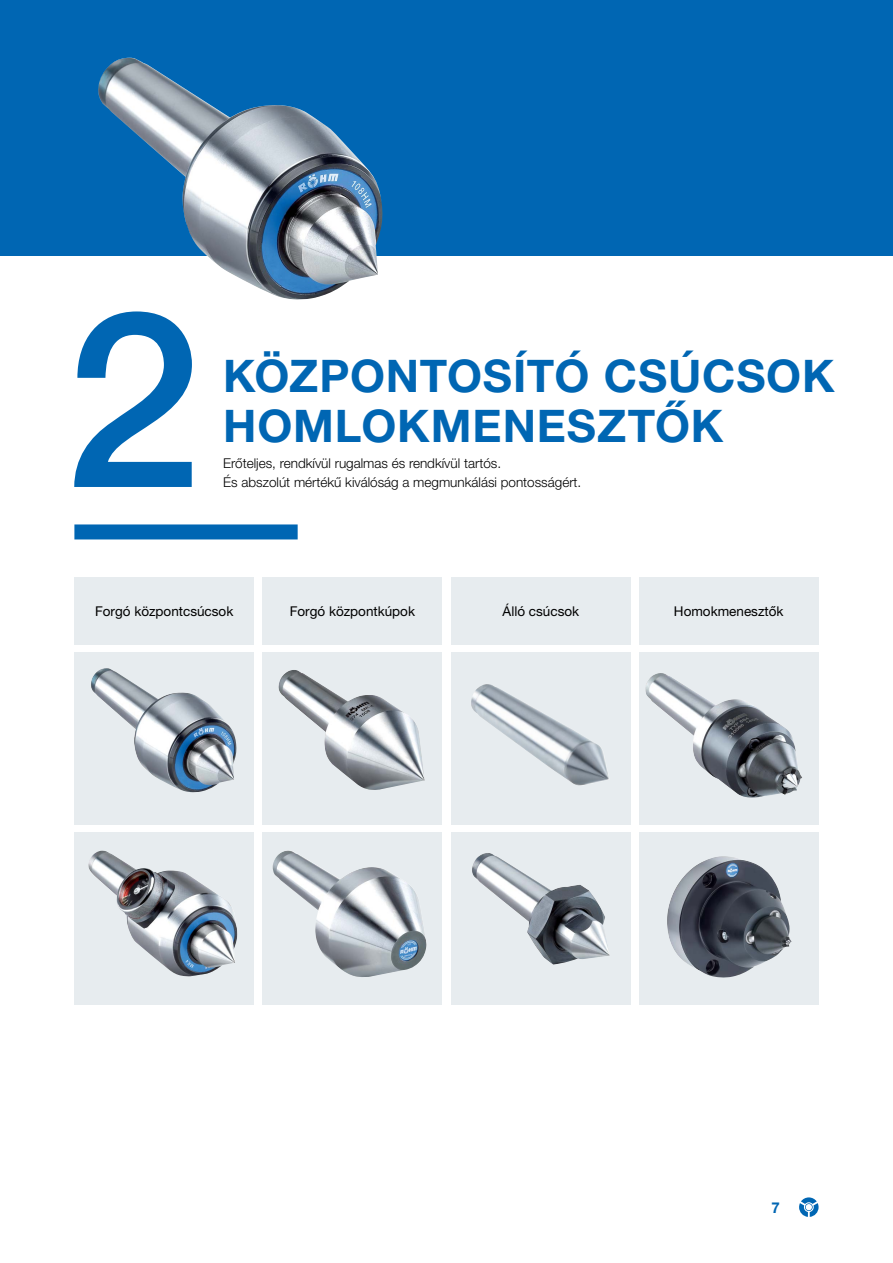
<style>
.page{position:relative;width:893px;height:1263px;background:#fff}
.page>*{position:absolute;margin:0;border:0;box-sizing:border-box;transform-origin:0 0}
.t1{font:500 245.7px "Helvetica Neue LT Pro";color:#0066b3}
.t2{font:700 45px/49.5px "Helvetica Neue LT Pro";letter-spacing:.02em;color:#0066b3}
.t3{font:700 15px "Helvetica Neue LT Pro";color:#0066b3}
.t4{font:300 13.5px/18.9px "Helvetica Neue LT Pro";color:#000}
.t5{font:13.5px "Helvetica Neue LT Pro";color:#000}
</style>
<div class="page">
<svg style="left:799px;top:1197px;width:20px;height:20px"></svg>
<div style="left:74px;top:652px;width:180px;height:172px;background:#e7ecef"></div>
<div style="left:263px;top:652px;width:179px;height:172px;background:#e7ecef"></div>
<div style="left:451px;top:652px;width:179px;height:172px;background:#e7ecef"></div>
<div style="left:639px;top:652px;width:180px;height:172px;background:#e7ecef"></div>
<div style="left:74px;top:832px;width:180px;height:172px;background:#e7ecef"></div>
<div style="left:263px;top:832px;width:179px;height:172px;background:#e7ecef"></div>
<div style="left:451px;top:832px;width:179px;height:172px;background:#e7ecef"></div>
<div style="left:639px;top:832px;width:180px;height:172px;background:#e7ecef"></div>
<div style="left:74px;top:577px;width:180px;height:67px;background:#e7ecef"></div>
<div style="left:263px;top:577px;width:179px;height:67px;background:#e7ecef"></div>
<div style="left:451px;top:577px;width:179px;height:67px;background:#e7ecef"></div>
<div style="left:639px;top:577px;width:180px;height:67px;background:#e7ecef"></div>
<div style="left:0;top:0;width:893px;height:255px;background:#0066b3"></div>
<img style="left:91px;top:668px;width:146px;height:124px">
<img style="left:97px;top:58px;width:286px;height:242px">
<img style="left:88px;top:851px;width:149px;height:125px">
<img style="left:278px;top:670px;width:147px;height:120px">
<img style="left:273px;top:850px;width:154px;height:127px">
<img style="left:472px;top:853px;width:138px;height:111px">
<img style="left:471px;top:684px;width:138px;height:102px">
<img style="left:645px;top:673px;width:157px;height:125px">
<img style="left:667px;top:856px;width:125px;height:122px">
<div style="left:74px;top:524px;width:224px;height:15px;background:#0066b3"></div>
<h1 class="t1" style="left:65px;top:253px;width:138px">2</h1>
<h2 class="t2" style="left:223px;top:351px;width:613px">KÖZPONTOSÍTÓ CSÚCSOK<br>HOMLOKMENESZTŐK</h2>
<p class="t4" style="left:223px;top:453px;width:360px">Erőteljes, rendkívül rugalmas és rendkívül tartós.<br>És abszolút mértékű kiválóság a megmunkálási pontosságért.</p>
<p class="t5" style="left:95px;top:603px;width:140px">Forgó központcsúcsok</p>
<p class="t5" style="left:290px;top:603px;width:127px">Forgó központkúpok</p>
<p class="t5" style="left:503px;top:603px;width:78px">Álló csúcsok</p>
<p class="t5" style="left:674px;top:603px;width:111px">Homokmenesztők</p>
<p class="t3" style="left:771px;top:1198px;width:10px">7</p>
</div>
